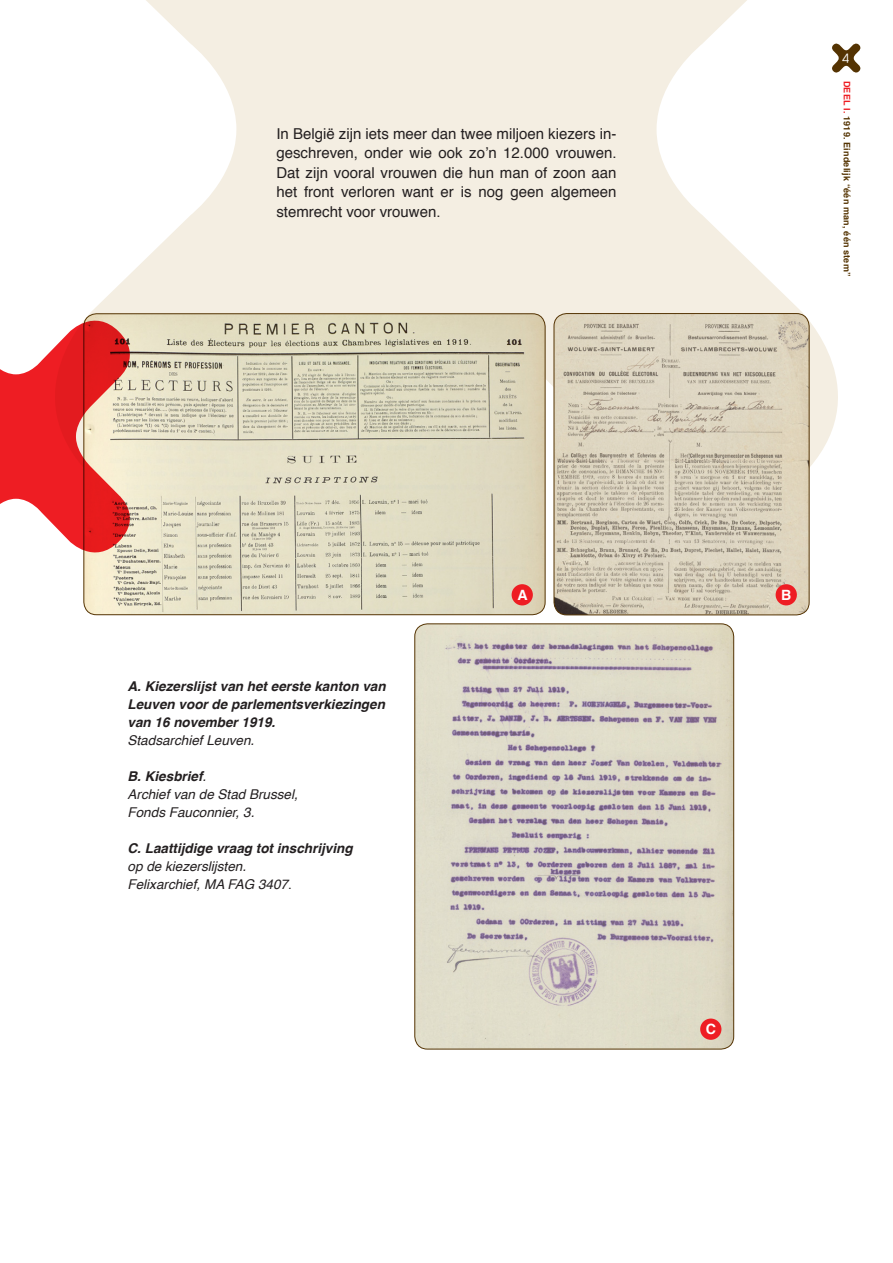
<style>
.page{position:relative;width:893px;height:1263px;background:#fff}
.page>*{position:absolute;margin:0;border:0;box-sizing:border-box;transform-origin:0 0}
.t1{font:15px/19.5px "Helvetica";color:#231f20;text-align:justify}
.t2{font:700 14.1px "Helvetica";color:#fff}
.t3{font:italic 700 13.5px "Helvetica";color:#231f20}
.t4{font:italic 13.5px "Helvetica";color:#231f20}
.t5{font:12px "Abeatby Kai";color:#fff}
.t6{font:700 9px "Helvetica";letter-spacing:.02em;color:#543302}
.s1{color:#ee1d23}
.s2{font-weight:400}
.s3{font-style:normal}
</style>
<div class="page">
<svg style="left:83px;top:0;width:778px;height:559px;fill:#f4eee2"></svg>
<img style="left:84px;top:314px;width:461px;height:301px">
<img style="left:554px;top:314px;width:255px;height:301px">
<div style="left:554px;top:313px;width:255px;height:302px;border:1px solid #543302;border-radius:13px"></div>
<img style="left:415px;top:624px;width:319px;height:425px">
<div style="left:415px;top:624px;width:319px;height:425px;border:1px solid #543302;border-radius:13px"></div>
<div style="left:512px;top:584px;width:21px;height:21px;background:#ee1d23;border-radius:50%"></div>
<div style="left:776px;top:584px;width:21px;height:21px;background:#ee1d23;border-radius:50%"></div>
<div style="left:700px;top:1018px;width:21px;height:22px;background:#ee1d23;border-radius:50%"></div>
<svg style="left:0;top:319px;width:131px;height:235px"></svg>
<p class="t1" style="left:276px;top:124px;width:342px">In België zijn iets meer dan twee miljoen kiezers in&shy;geschreven, onder wie ook zo’n 12.000 vrouwen.<br>Dat zijn vooral vrouwen die hun man of zoon aan het front verloren want er is nog geen algemeen stemrecht voor vrouwen.</p>
<p class="t5" style="left:842px;top:53px;width:9px">4</p>
<p class="t6" style="left:854px;top:81px;width:197px;rotate:90deg"><span class="s1">DEEL I.</span> 1919. Eindelijk “één man, één stem”</p>
<p class="t3" style="left:128px;top:675px;width:260px">A. Kiezerslijst van het eerste kanton van</p>
<p class="t3" style="left:128px;top:693px;width:259px">Leuven voor de parlementsverkiezingen</p>
<p class="t3" style="left:128px;top:711px;width:149px">van 16 november 1919.</p>
<p class="t4" style="left:128px;top:729px;width:128px">Stadsarchief Leuven.</p>
<p class="t3" style="left:128px;top:765px;width:80px">B. Kiesbrief<span class="s2">.</span></p>
<p class="t4" style="left:128px;top:783px;width:172px">Archief van de Stad Brussel,</p>
<p class="t4" style="left:128px;top:801px;width:128px">Fonds Fauconnier, 3.</p>
<p class="t3" style="left:128px;top:837px;width:227px">C. Laattijdige vraag tot inschrijving</p>
<p class="t4" style="left:128px;top:855px;width:120px">op de kiezerslijsten.</p>
<p class="t4" style="left:128px;top:873px;width:166px">Felixarchief, MA FAG 3407<span class="s3">.</span></p>
<p class="t2" style="left:517px;top:583px;width:12px">A</p>
<p class="t2" style="left:781px;top:583px;width:12px">B</p>
<p class="t2" style="left:706px;top:1018px;width:12px">C</p>
</div>
